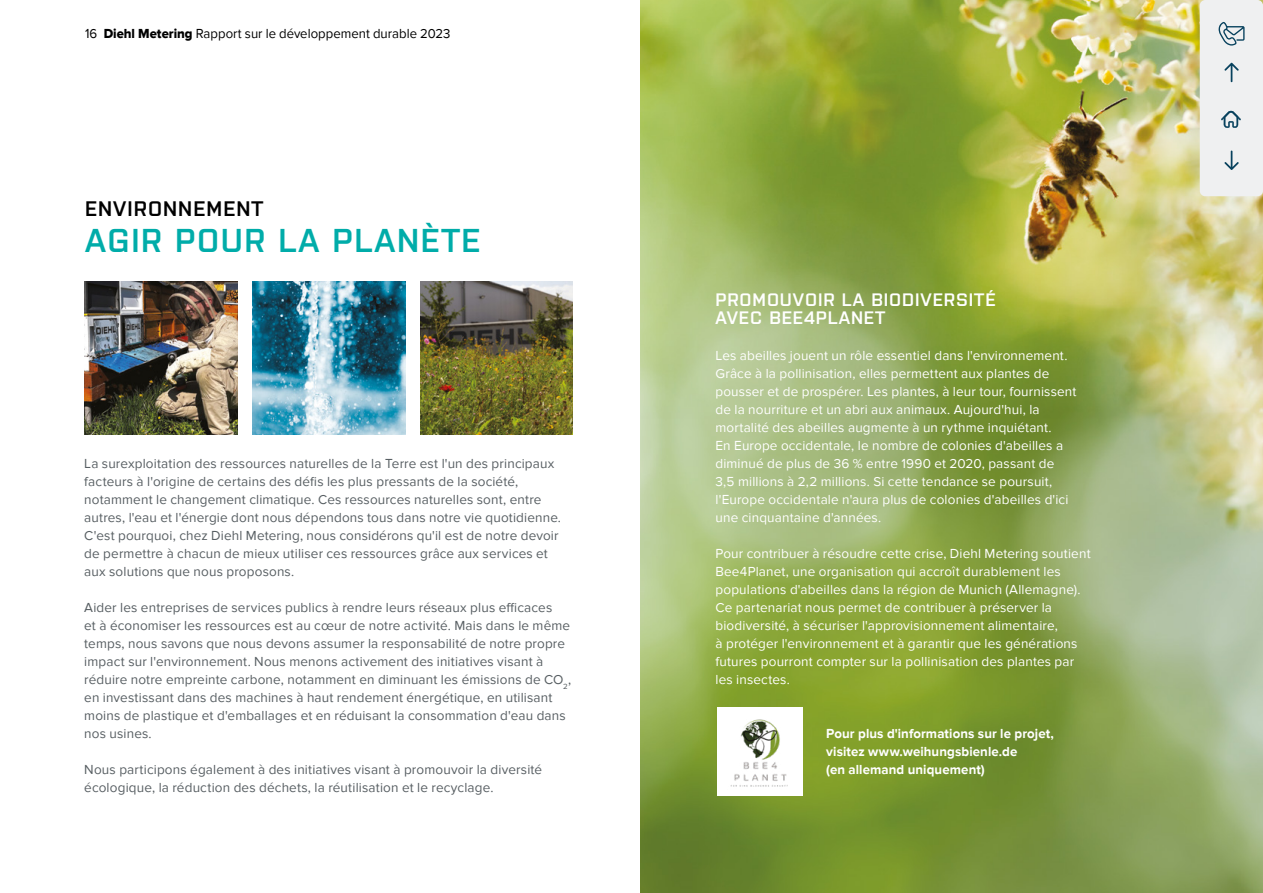
<style>
.page{position:relative;width:1263px;height:893px;background:#fff}
.page>*{position:absolute;margin:0;border:0;box-sizing:border-box;transform-origin:0 0}
.t1{font:600 33px "Purista";letter-spacing:.05em;color:#00aca9}
.t2{font:600 21px "Purista";letter-spacing:.05em;color:#000}
.t3{font:600 18px/18px "Purista";letter-spacing:.05em;color:#fff}
.t4{font:13.5px/18px "Proxima Nova";letter-spacing:.01em;color:#575e62}
.t5{font:13.5px/18px "Proxima Nova";letter-spacing:.01em;color:#fff}
.t6{font:700 13.5px/18px "Proxima Nova";letter-spacing:.01em;color:#fff}
.t7{font:13.5px "Proxima Nova";letter-spacing:.005em;color:#000}
.s1{font-family:"Proxima Nova Extrabld"}
</style>
<div class="page">
<img style="left:640px;top:0;width:623px;height:893px">
<div style="left:717px;top:707px;width:86px;height:89px;background:#fff"></div>
<img style="left:730px;top:719px;width:58px;height:68px">
<img style="left:84px;top:282px;width:153px;height:153px">
<img style="left:252px;top:282px;width:153px;height:153px">
<img style="left:420px;top:282px;width:153px;height:153px">
<div style="left:1200px;top:0;width:63px;height:196px;background:#eff0f1;border-radius:5px"></div>
<svg style="left:1221px;top:110px;width:20px;height:18px"></svg>
<svg style="left:1218px;top:22px;width:26px;height:24px"></svg>
<svg style="left:1224px;top:151px;width:15px;height:19px"></svg>
<svg style="left:1224px;top:63px;width:15px;height:19px"></svg>
<p class="t7" style="left:85px;top:26px;width:367px">16 <span class="s1">Diehl Metering</span> Rapport sur le développement durable 2023</p>
<h2 class="t2" style="left:85px;top:193px;width:180px">ENVIRONNEMENT</h2>
<h1 class="t1" style="left:85px;top:216px;width:397px">AGIR POUR LA PLANÈTE</h1>
<p class="t4" style="left:84px;top:455px;width:478px">La surexploitation des ressources naturelles de la Terre est l'un des principaux facteurs à l'origine de certains des défis les plus pressants de la société, notamment le changement climatique. Ces ressources naturelles sont, entre autres, l'eau et l'énergie dont nous dépendons tous dans notre vie quotidienne.<br>C'est pourquoi, chez Diehl Metering, nous considérons qu'il est de notre devoir de permettre à chacun de mieux utiliser ces ressources grâce aux services et aux solutions que nous proposons.</p>
<p class="t4" style="left:84px;top:599px;width:488px">Aider les entreprises de services publics à rendre leurs réseaux plus efficaces<br>et à économiser les ressources est au cœur de notre activité. Mais dans le même temps, nous savons que nous devons assumer la responsabilité de notre propre impact sur l'environnement. Nous menons activement des initiatives visant à réduire notre empreinte carbone, notamment en diminuant les émissions de CO<sub>2</sub>, en investissant dans des machines à haut rendement énergétique, en utilisant moins de plastique et d'emballages et en réduisant la consommation d'eau dans nos usines.</p>
<p class="t4" style="left:84px;top:761px;width:459px">Nous participons également à des initiatives visant à promouvoir la diversité écologique, la réduction des déchets, la réutilisation et le recyclage.</p>
<h3 class="t3" style="left:715px;top:289px;width:282px">PROMOUVOIR LA BIODIVERSITÉ<br>AVEC BEE4PLANET</h3>
<p class="t5" style="left:715px;top:347px;width:363px">Les abeilles jouent un rôle essentiel dans l'environnement.<br>Grâce à la pollinisation, elles permettent aux plantes de pousser et de prospérer. Les plantes, à leur tour, fournissent de la nourriture et un abri aux animaux. Aujourd'hui, la mortalité des abeilles augmente à un rythme inquiétant.<br>En Europe occidentale, le nombre de colonies d'abeilles a diminué de plus de 36 % entre 1990 et 2020, passant de 3,5 millions à 2,2 millions. Si cette tendance se poursuit, l'Europe occidentale n'aura plus de colonies d'abeilles d'ici une cinquantaine d'années.</p>
<p class="t5" style="left:715px;top:545px;width:377px">Pour contribuer à résoudre cette crise, Diehl Metering soutient Bee4Planet, une organisation qui accroît durablement les populations d'abeilles dans la région de Munich (Allemagne).<br>Ce partenariat nous permet de contribuer à préserver la biodiversité, à sécuriser l'approvisionnement alimentaire,<br>à protéger l'environnement et à garantir que les générations futures pourront compter sur la pollinisation des plantes par les insectes.</p>
<p class="t6" style="left:826px;top:725px;width:229px">Pour plus d'informations sur le projet, visitez www.weihungsbienle.de<br>(en allemand uniquement)</p>
</div>
